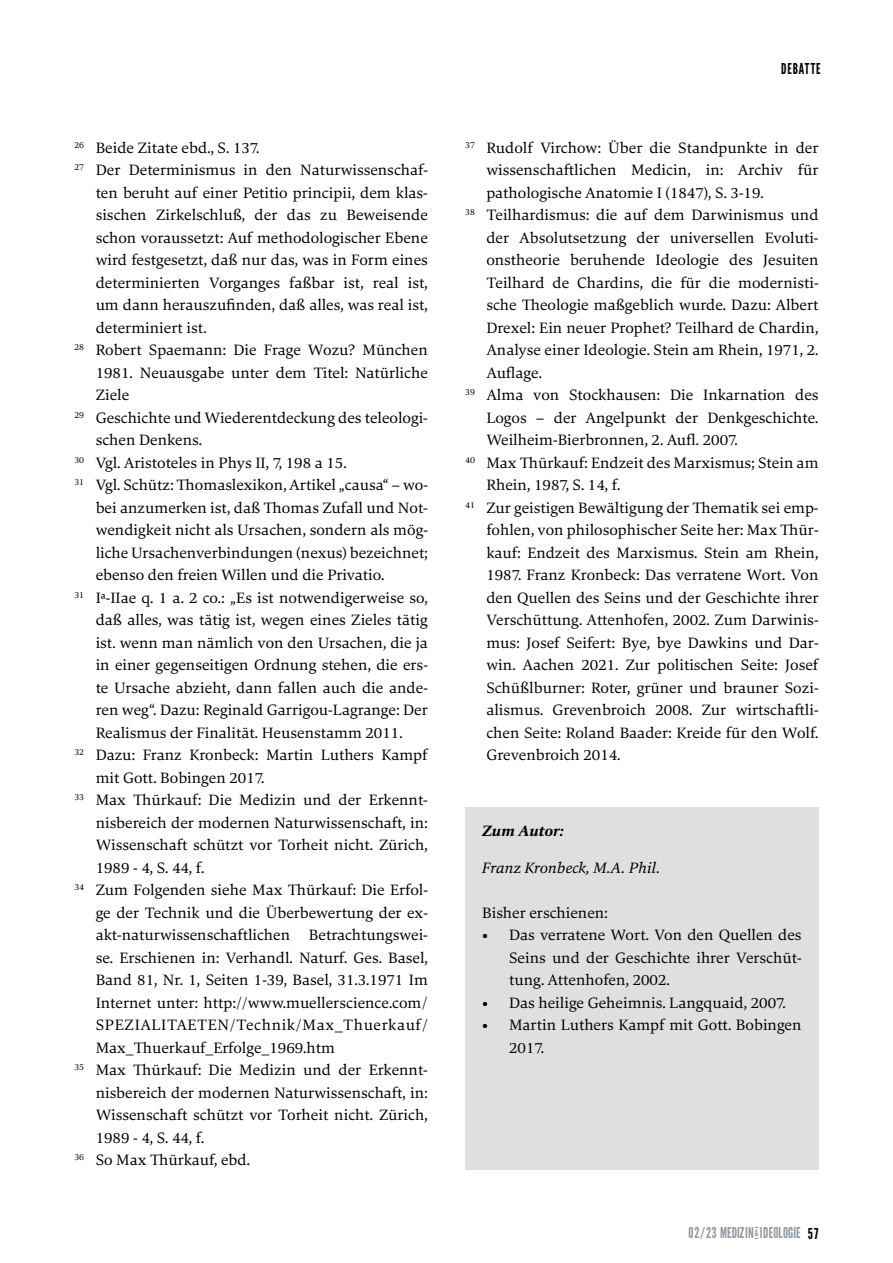
<style>
.page{position:relative;width:893px;height:1263px;background:#fff}
.page>*{position:absolute;margin:0;border:0;box-sizing:border-box;transform-origin:0 0}
.t1{font:15.75px/22.5px "Carat";color:#000;text-align:justify}
.t2{font:15.75px "Carat";letter-spacing:.03em;color:#000}
.t3{font:italic 15.75px "Carat";color:#000}
.t4{font:italic 700 15.75px "Carat";letter-spacing:-.005em;color:#000}
.t5{font:15px "League Gothic";letter-spacing:.01em;color:#909aa3;scale:.96 1}
.t6{font:15px "League Gothic";letter-spacing:.06em;color:#000;scale:.96 1}
.s1{font-size:14.85px;color:#000}
</style>
<div class="page">
<div style="left:465px;top:808px;width:354px;height:362px;background:#dedfe1"></div>
<p class="t1" style="left:74px;top:136px;width:187px"><sup>26</sup> Beide Zitate ebd., S. 137.</p>
<p class="t1" style="left:74px;top:159px;width:355px"><sup>27</sup> Der Determinismus in den Naturwissenschaf-</p>
<p class="t1" style="left:96px;top:181px;width:334px">ten beruht auf einer Petitio principii, dem klas-</p>
<p class="t1" style="left:96px;top:204px;width:334px">sischen Zirkelschluß, der das zu Beweisende</p>
<p class="t1" style="left:96px;top:226px;width:334px">schon voraussetzt: Auf methodologischer Ebene</p>
<p class="t1" style="left:96px;top:249px;width:334px">wird festgesetzt, daß nur das, was in Form eines</p>
<p class="t1" style="left:96px;top:271px;width:334px">determinierten Vorganges faßbar ist, real ist,</p>
<p class="t1" style="left:96px;top:294px;width:334px">um dann herauszufinden, daß alles, was real ist,</p>
<p class="t1" style="left:96px;top:316px;width:112px">determiniert ist.</p>
<p class="t1" style="left:74px;top:339px;width:355px"><sup>28</sup> Robert Spaemann: Die Frage Wozu? München</p>
<p class="t1" style="left:96px;top:361px;width:334px">1981. Neuausgabe unter dem Titel: Natürliche</p>
<p class="t1" style="left:96px;top:384px;width:35px">Ziele</p>
<p class="t1" style="left:74px;top:406px;width:355px"><sup>29</sup> Geschichte und Wiederentdeckung des teleologi-</p>
<p class="t1" style="left:96px;top:429px;width:108px">schen Denkens.</p>
<p class="t1" style="left:74px;top:451px;width:274px"><sup>30</sup> Vgl. Aristoteles in Phys II, 7, 198 a 15.</p>
<p class="t1" style="left:74px;top:474px;width:355px"><sup>31</sup> Vgl. Schütz: Thomaslexikon, Artikel „causa“ – wo-</p>
<p class="t1" style="left:96px;top:496px;width:334px">bei anzumerken ist, daß Thomas Zufall und Not-</p>
<p class="t1" style="left:96px;top:519px;width:334px">wendigkeit nicht als Ursachen, sondern als mög-</p>
<p class="t1" style="left:96px;top:541px;width:334px">liche Ursachenverbindungen (nexus) bezeichnet;</p>
<p class="t1" style="left:96px;top:564px;width:290px">ebenso den freien Willen und die Privatio.</p>
<p class="t1" style="left:74px;top:586px;width:355px"><sup>31</sup> Iª-IIae q. 1 a. 2 co.: „Es ist notwendigerweise so,</p>
<p class="t1" style="left:96px;top:609px;width:334px">daß alles, was tätig ist, wegen eines Zieles tätig</p>
<p class="t1" style="left:96px;top:631px;width:334px">ist. wenn man nämlich von den Ursachen, die ja</p>
<p class="t1" style="left:96px;top:654px;width:334px">in einer gegenseitigen Ordnung stehen, die ers-</p>
<p class="t1" style="left:96px;top:676px;width:334px">te Ursache abzieht, dann fallen auch die ande-</p>
<p class="t1" style="left:96px;top:699px;width:334px">ren weg“. Dazu: Reginald Garrigou-Lagrange: Der</p>
<p class="t1" style="left:96px;top:721px;width:308px">Realismus der Finalität. Heusenstamm 2011.</p>
<p class="t1" style="left:74px;top:744px;width:356px"><sup>32</sup> Dazu: Franz Kronbeck: Martin Luthers Kampf</p>
<p class="t1" style="left:96px;top:766px;width:170px">mit Gott. Bobingen 2017.</p>
<p class="t1" style="left:74px;top:789px;width:355px"><sup>33</sup> Max Thürkauf: Die Medizin und der Erkennt-</p>
<p class="t1" style="left:96px;top:811px;width:334px">nisbereich der modernen Naturwissenschaft, in:</p>
<p class="t1" style="left:96px;top:834px;width:334px">Wissenschaft schützt vor Torheit nicht. Zürich,</p>
<p class="t1" style="left:96px;top:856px;width:110px">1989 - 4, S. 44, f.</p>
<p class="t1" style="left:74px;top:879px;width:355px"><sup>34</sup> Zum Folgenden siehe Max Thürkauf: Die Erfol-</p>
<p class="t1" style="left:96px;top:901px;width:334px">ge der Technik und die Überbewertung der ex-</p>
<p class="t1" style="left:96px;top:924px;width:334px">akt-naturwissenschaftlichen Betrachtungswei-</p>
<p class="t1" style="left:96px;top:946px;width:334px">se. Erschienen in: Verhandl. Naturf. Ges. Basel,</p>
<p class="t1" style="left:96px;top:969px;width:334px">Band 81, Nr. 1, Seiten 1-39, Basel, 31.3.1971 Im</p>
<p class="t1" style="left:96px;top:991px;width:334px">Internet unter: http://www.muellerscience.com/</p>
<p class="t2" style="left:96px;top:1015px;width:334px">SPEZIALITAETEN/Technik/Max_Thuerkauf/</p>
<p class="t1" style="left:96px;top:1036px;width:241px">Max_Thuerkauf_Erfolge_1969.htm</p>
<p class="t1" style="left:74px;top:1059px;width:355px"><sup>35</sup> Max Thürkauf: Die Medizin und der Erkennt-</p>
<p class="t1" style="left:96px;top:1081px;width:334px">nisbereich der modernen Naturwissenschaft, in:</p>
<p class="t1" style="left:96px;top:1104px;width:334px">Wissenschaft schützt vor Torheit nicht. Zürich,</p>
<p class="t1" style="left:96px;top:1126px;width:110px">1989 - 4, S. 44, f.</p>
<p class="t1" style="left:74px;top:1149px;width:177px"><sup>36</sup> So Max Thürkauf, ebd.</p>
<p class="t6" style="left:781px;top:60px;width:43px">DEBATTE</p>
<p class="t1" style="left:465px;top:136px;width:355px"><sup>37</sup> Rudolf Virchow: Über die Standpunkte in der</p>
<p class="t1" style="left:486px;top:159px;width:334px">wissenschaftlichen Medicin, in: Archiv für</p>
<p class="t1" style="left:486px;top:181px;width:279px">pathologische Anatomie I (1847), S. 3-19.</p>
<p class="t1" style="left:465px;top:204px;width:355px"><sup>38</sup> Teilhardismus: die auf dem Darwinismus und</p>
<p class="t1" style="left:486px;top:226px;width:334px">der Absolutsetzung der universellen Evoluti-</p>
<p class="t1" style="left:486px;top:249px;width:334px">onstheorie beruhende Ideologie des Jesuiten</p>
<p class="t1" style="left:486px;top:271px;width:334px">Teilhard de Chardins, die für die modernisti-</p>
<p class="t1" style="left:486px;top:294px;width:334px">sche Theologie maßgeblich wurde. Dazu: Albert</p>
<p class="t1" style="left:486px;top:316px;width:334px">Drexel: Ein neuer Prophet? Teilhard de Chardin,</p>
<p class="t1" style="left:486px;top:339px;width:334px">Analyse einer Ideologie. Stein am Rhein, 1971, 2.</p>
<p class="t1" style="left:486px;top:361px;width:57px">Auflage.</p>
<p class="t1" style="left:465px;top:384px;width:355px"><sup>39</sup> Alma von Stockhausen: Die Inkarnation des</p>
<p class="t1" style="left:486px;top:406px;width:334px">Logos – der Angelpunkt der Denkgeschichte.</p>
<p class="t1" style="left:486px;top:429px;width:253px">Weilheim-Bierbronnen, 2. Aufl. 2007.</p>
<p class="t1" style="left:465px;top:451px;width:355px"><sup>40</sup> Max Thürkauf: Endzeit des Marxismus; Stein am</p>
<p class="t1" style="left:486px;top:474px;width:135px">Rhein, 1987, S. 14, f.</p>
<p class="t1" style="left:465px;top:496px;width:355px"><sup>41</sup> Zur geistigen Bewältigung der Thematik sei emp-</p>
<p class="t1" style="left:486px;top:519px;width:334px">fohlen, von philosophischer Seite her: Max Thür-</p>
<p class="t1" style="left:486px;top:541px;width:334px">kauf: Endzeit des Marxismus. Stein am Rhein,</p>
<p class="t1" style="left:486px;top:564px;width:334px">1987. Franz Kronbeck: Das verratene Wort. Von</p>
<p class="t1" style="left:486px;top:586px;width:334px">den Quellen des Seins und der Geschichte ihrer</p>
<p class="t1" style="left:486px;top:609px;width:334px">Verschüttung. Attenhofen, 2002. Zum Darwinis-</p>
<p class="t1" style="left:486px;top:631px;width:334px">mus: Josef Seifert: Bye, bye Dawkins und Dar-</p>
<p class="t1" style="left:486px;top:654px;width:335px">win. Aachen 2021. Zur politischen Seite: Josef</p>
<p class="t1" style="left:486px;top:676px;width:334px">Schüßlburner: Roter, grüner und brauner Sozi-</p>
<p class="t1" style="left:486px;top:699px;width:334px">alismus. Grevenbroich 2008. Zur wirtschaftli-</p>
<p class="t1" style="left:486px;top:721px;width:334px">chen Seite: Roland Baader: Kreide für den Wolf.</p>
<p class="t1" style="left:486px;top:744px;width:136px">Grevenbroich 2014.</p>
<p class="t4" style="left:482px;top:821px;width:83px">Zum Autor:</p>
<p class="t3" style="left:482px;top:858px;width:180px">Franz Kronbeck, M.A. Phil.</p>
<p class="t1" style="left:482px;top:901px;width:127px">Bisher erschienen:</p>
<p class="t1" style="left:509px;top:924px;width:294px;text-indent:-27px">• Das verratene Wort. Von den Quellen des Seins und der Geschichte ihrer Verschüt&shy;tung. Attenhofen, 2002.</p>
<p class="t1" style="left:482px;top:991px;width:305px">• Das heilige Geheimnis. Langquaid, 2007.</p>
<p class="t1" style="left:509px;top:1014px;width:294px;text-indent:-27px">• Martin Luthers Kampf mit Gott. Bobingen<br>2017.</p>
<p class="t5" style="left:689px;top:1224px;width:137px">02/23 MEDIZIN<sup>&amp;</sup> I DEOLOGIE <span class="s1">57</span></p>
</div>
